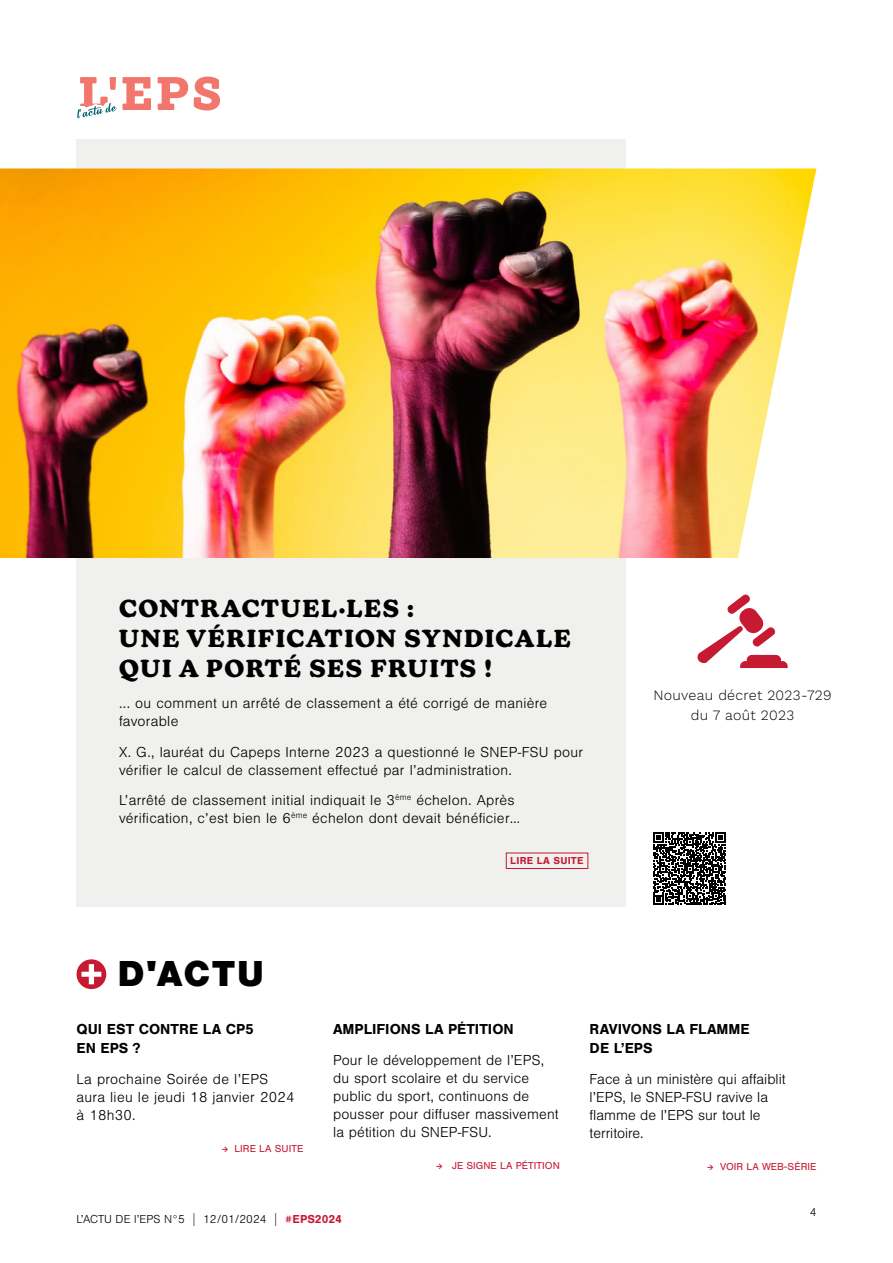
<style>
.page{position:relative;width:893px;height:1263px;background:#fff}
.page>*{position:absolute;margin:0;border:0;box-sizing:border-box;transform-origin:0 0}
.t1{font:900 37.5px "Nimbus San";color:#000}
.t2{font:700 24px/30px "New Kansas";letter-spacing:.065em;color:#000}
.t3{font:300 15px/18px "Nimbus San";letter-spacing:.02em;color:#000}
.t4{font:300 15px/18px "Nimbus San";color:#000}
.t5{font:700 15px/19.5px "Nimbus San";color:#000}
.t6{font:300 14.25px/19.5px "Work Sans";letter-spacing:.02em;color:#000;text-align:center}
.t7{font:300 12px "Nimbus San";color:#000}
.t8{font:10.5px "Nimbus San";color:#c61a32}
.t9{font:700 10.5px "Nimbus San";letter-spacing:.02em;color:#c61a32}
.s1{font-family:"Source Sans Pro";font-weight:600}
.s2{font-family:"Work Sans";font-weight:200;font-size:19.5px}
.s3{font-weight:700;color:#c61a32}
</style>
<div class="page">
<svg style="left:76px;top:76px;width:144px;height:92px"></svg>
<div style="left:77px;top:959px;width:29px;height:30px;background:#c61a32;border-radius:50%"></div>
<svg style="left:81px;top:964px;width:20px;height:20px"></svg>
<div style="left:77px;top:139px;width:549px;height:768px;background:#f0f0ef"></div>
<div style="left:506px;top:853px;width:82px;height:16px;border:1px solid #c61a32"></div>
<img style="left:0;top:168px;width:816px;height:390px">
<svg style="left:697px;top:594px;width:91px;height:74px"></svg>
<svg style="left:653px;top:832px;width:73px;height:73px"></svg>
<h2 class="t2" style="left:119px;top:594px;width:453px">CONTRACTUEL·LES :<br>UNE VÉRIFICATION SYNDICALE<br>QUI A PORTÉ SES FRUITS !</h2>
<p class="t3" style="left:119px;top:694px;width:430px">... ou comment un arrêté de classement a été corrigé de manière favorable</p>
<p class="t3" style="left:119px;top:743px;width:466px">X. G., lauréat du Capeps Interne 2023 a questionné le SNEP-FSU pour vérifier le calcul de classement effectué par l’administration.</p>
<p class="t3" style="left:119px;top:792px;width:403px">L’arrêté de classement initial indiquait le 3<sup>ème</sup> échelon. Après vérification, c’est bien le 6<sup>ème</sup> échelon dont devait bénéficier…</p>
<p class="t9" style="left:510px;top:855px;width:75px">LIRE LA SUITE</p>
<p class="t6" style="left:653px;top:686px;width:180px">Nouveau décret 2023-729 du 7 août 2023</p>
<h1 class="t1" style="left:118px;top:952px;width:148px">D'ACTU</h1>
<p class="t5" style="left:77px;top:1019px;width:179px">QUI EST CONTRE LA CP5<br>EN EPS ?</p>
<p class="t3" style="left:77px;top:1070px;width:220px">La prochaine Soirée de l’EPS aura lieu le jeudi 18 janvier 2024 à 18h30.</p>
<p class="t8" style="left:222px;top:1143px;width:83px"><span class="s1">→</span> LIRE LA SUITE</p>
<p class="t5" style="left:333px;top:1019px;width:182px">AMPLIFIONS LA PÉTITION</p>
<p class="t3" style="left:333px;top:1051px;width:227px">Pour le développement de l’EPS, du sport scolaire et du service public du sport, continuons de pousser pour diffuser massivement la pétition du SNEP-FSU.</p>
<p class="t8" style="left:436px;top:1159px;width:125px"><span class="s1">→</span> JE SIGNE LA PÉTITION</p>
<p class="t7" style="left:77px;top:1212px;width:267px">L’ACTU DE l’EPS N°5 <span class="s2">I</span> 12/01/2024 <span class="s2">I</span> <span class="s3">#EPS2024</span></p>
<p class="t5" style="left:590px;top:1019px;width:162px">RAVIVONS LA FLAMME<br>DE L’EPS</p>
<p class="t4" style="left:590px;top:1070px;width:197px">Face à un ministère qui affaiblit l’EPS, le SNEP-FSU ravive la flamme de l’EPS sur tout le territoire.</p>
<p class="t8" style="left:707px;top:1161px;width:111px"><span class="s1">→</span> VOIR LA WEB-SÉRIE</p>
<p class="t7" style="left:810px;top:1205px;width:8px">4</p>
</div>
